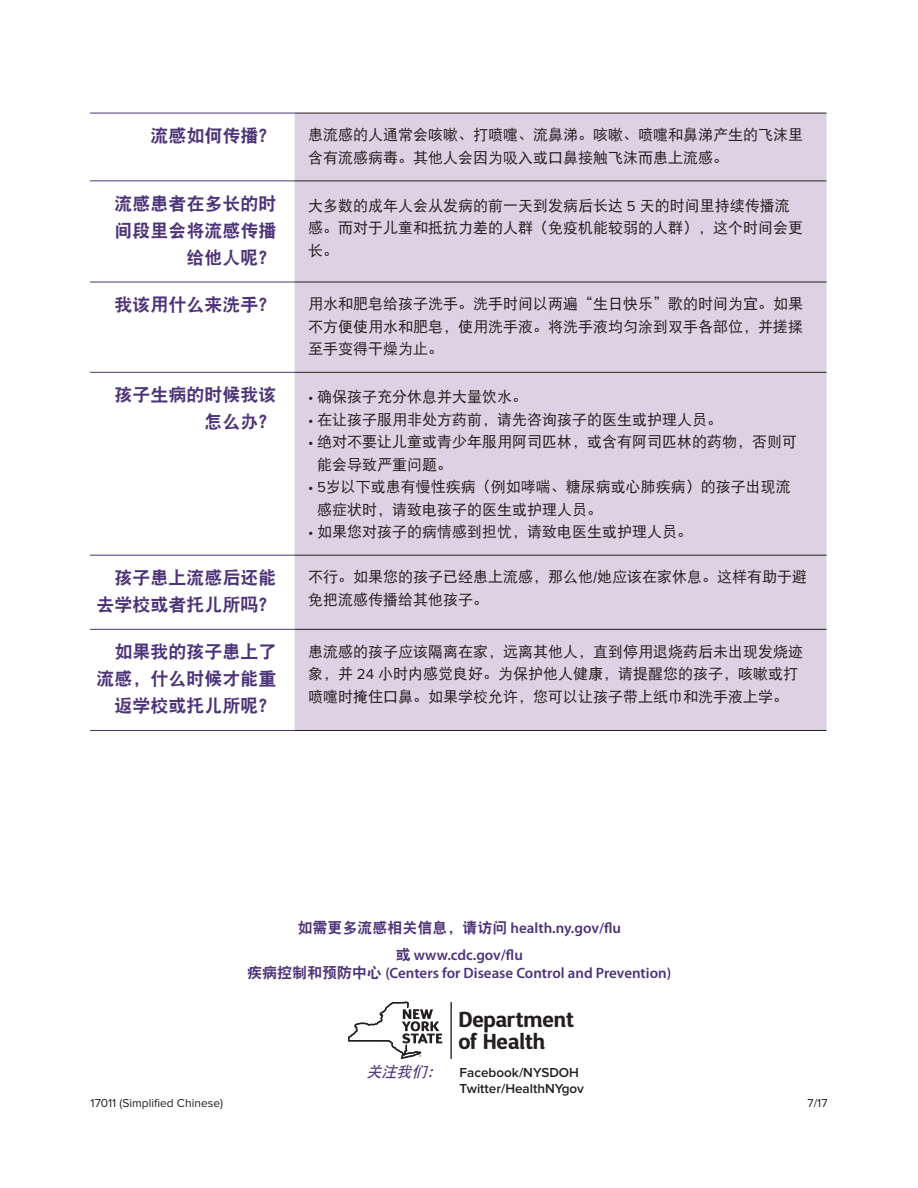
<style>
.page{position:relative;width:918px;height:1188px;background:#fff}
.page>*{position:absolute;margin:0;border:0;box-sizing:border-box;transform-origin:0 0}
.t1{font:700 21.6px/21.9px "D Sari";letter-spacing:-.01em;color:#231f20}
.t2{font:18px/27px "DFP Hei W9";color:#4d3378;text-align:right}
.indent_bullets_1{font:15px/22.5px "DFP Hei W5";color:#231f20}
.t3{font:600 15px "Myriad Pro";color:#4d3378}
.t4{font:600 13.5px "Proxima Nova";color:#231f20}
.t5{font:12px "Proxima Nova";color:#231f20}
.s1{font-family:"Proxima Nova"}
.s2{font-family:"DFP Hei W9";font-weight:400}
.s3{font-family:"DFP Hei W7";font-weight:400;font-style:italic;font-size:15px;color:#4d3378}
</style>
<div class="page">
<div style="left:295px;top:114px;width:531px;height:616px;background:#dcd2e3"></div>
<hr style="left:90px;top:113px;width:205px;height:1px;background:#4d3378">
<hr style="left:90px;top:181px;width:205px;height:1px;background:#4d3378">
<hr style="left:90px;top:282px;width:205px;height:1px;background:#4d3378">
<hr style="left:90px;top:372px;width:205px;height:1px;background:#4d3378">
<hr style="left:90px;top:555px;width:205px;height:1px;background:#4d3378">
<hr style="left:90px;top:629px;width:205px;height:1px;background:#4d3378">
<hr style="left:90px;top:730px;width:205px;height:1px;background:#4d3378">
<hr style="left:295px;top:113px;width:531px;height:1px;background:#231f20">
<hr style="left:295px;top:181px;width:531px;height:1px;background:#231f20">
<hr style="left:295px;top:282px;width:531px;height:1px;background:#231f20">
<hr style="left:295px;top:372px;width:531px;height:1px;background:#231f20">
<hr style="left:295px;top:555px;width:531px;height:1px;background:#231f20">
<hr style="left:295px;top:629px;width:531px;height:1px;background:#231f20">
<hr style="left:295px;top:730px;width:531px;height:1px;background:#231f20">
<hr style="left:450px;top:1002px;width:2px;height:57px;background:#231f20">
<svg style="left:348px;top:1002px;width:94px;height:57px"></svg>
<p class="t2" style="left:151px;top:122px;width:127px">流感如何传播？</p>
<p class="indent_bullets_1" style="left:308px;top:124px;width:497px">患流感的人通常会咳嗽、打喷嚏、流鼻涕。咳嗽、喷嚏和鼻涕产生的飞沫里含有流感病毒。其他人会因为吸入或口鼻接触飞沫而患上流感。</p>
<p class="t2" style="left:115px;top:190px;width:163px">流感患者在多长的时间段里会将流感传播给他人呢？</p>
<p class="indent_bullets_1" style="left:308px;top:194px;width:497px">大多数的成年人会从发病的前一天到发病后长达 <span class="s1">5</span> 天的时间里持续传播流感。而对于儿童和抵抗力差的人群（免疫机能较弱的人群），这个时间会更长。</p>
<p class="t2" style="left:115px;top:291px;width:163px">我该用什么来洗手？</p>
<p class="indent_bullets_1" style="left:308px;top:293px;width:497px;text-align:justify">用水和肥皂给孩子洗手。洗手时间以两遍“生日快乐”歌的时间为宜。如果不方便使用水和肥皂，使用洗手液。将洗手液均匀涂到双手各部位，并搓揉至手变得干燥为止。</p>
<p class="t2" style="left:115px;top:382px;width:163px">孩子生病的时候我该怎么办？</p>
<p class="indent_bullets_1" style="left:308px;top:386px;width:221px"><span class="s1">•</span> 确保孩子充分休息并大量饮水。</p>
<p class="indent_bullets_1" style="left:308px;top:408px;width:416px"><span class="s1">•</span> 在让孩子服用非处方药前，请先咨询孩子的医生或护理人员。</p>
<p class="indent_bullets_1" style="left:317px;top:431px;width:482px;text-indent:-9px"><span class="s1">•</span> 绝对不要让儿童或青少年服用阿司匹林，或含有阿司匹林的药物，否则可能会导致严重问题。</p>
<p class="indent_bullets_1" style="left:317px;top:476px;width:475px;text-indent:-9px"><span class="s1">• 5</span>岁以下或患有慢性疾病（例如哮喘、糖尿病或心肺疾病）的孩子出现流感症状时，请致电孩子的医生或护理人员。</p>
<p class="indent_bullets_1" style="left:308px;top:521px;width:386px"><span class="s1">•</span> 如果您对孩子的病情感到担忧，请致电医生或护理人员。</p>
<p class="t2" style="left:97px;top:564px;width:181px">孩子患上流感后还能去学校或者托儿所吗？</p>
<p class="indent_bullets_1" style="left:308px;top:566px;width:501px">不行。如果您的孩子已经患上流感，那么他/她应该在家休息。这样有助于避免把流感传播给其他孩子。</p>
<p class="t2" style="left:97px;top:639px;width:181px">如果我的孩子患上了流感，什么时候才能重返学校或托儿所呢？</p>
<p class="indent_bullets_1" style="left:308px;top:640px;width:497px">患流感的孩子应该隔离在家，远离其他人，直到停用退烧药后未出现发烧迹象，并 <span class="s1">24</span> 小时内感觉良好。为保护他人健康，请提醒您的孩子，咳嗽或打喷嚏时掩住口鼻。如果学校允许，您可以让孩子带上纸巾和洗手液上学。</p>
<p class="t3" style="left:298px;top:919px;width:325px"><span class="s2">如需更多流感相关信息，请访问</span> health.ny.gov/flu</p>
<p class="t3" style="left:396px;top:946px;width:129px"><span class="s2">或</span> www.cdc.gov/flu</p>
<p class="t3" style="left:247px;top:964px;width:426px"><span class="s2">疾病控制和预防中心</span> (Centers for Disease Control and Prevention)</p>
<p class="t1" style="left:458px;top:1008px;width:117px">Department of Health</p>
<p class="t4" style="left:367px;top:1064px;width:214px"><span class="s3">关注我们：</span> Facebook/NYSDOH</p>
<p class="t4" style="left:460px;top:1081px;width:126px">Twitter/HealthNYgov</p>
<p class="t5" style="left:91px;top:1097px;width:134px">17011 (Simplified Chinese)</p>
<p class="t5" style="left:808px;top:1097px;width:21px">7/17</p>
</div>
